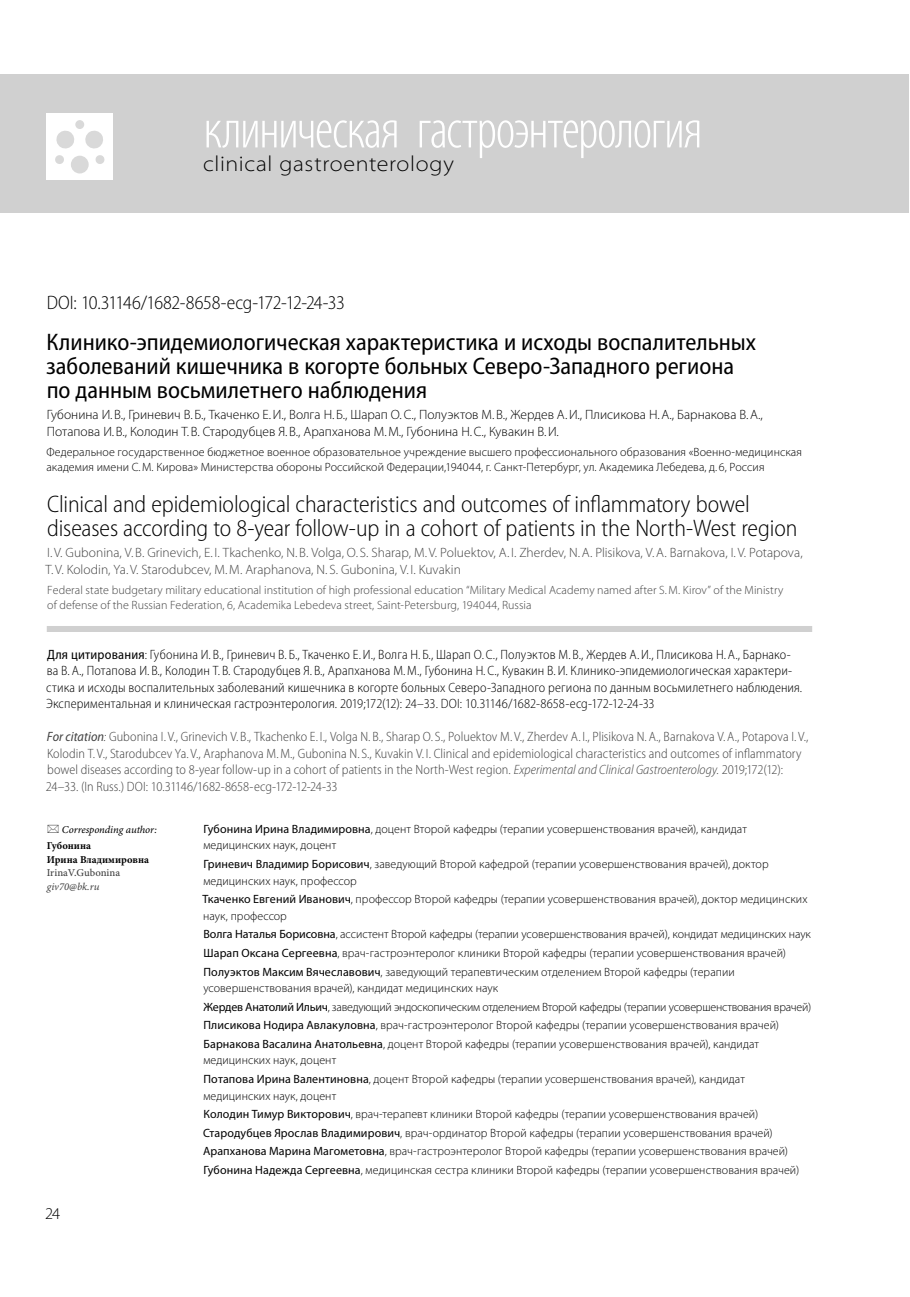
<style>
.page{position:relative;width:910px;height:1297px;background:#fff}
.page>*{position:absolute;margin:0;border:0;box-sizing:border-box;transform-origin:0 0}
.t1{font:300 condensed 55.5px "Myriad Pro";letter-spacing:-.03em;color:#fff}
.t2{font:semi-condensed 24px/24px "Myriad Pro";color:#000}
.t3{font:300 semi-condensed 24px/24px "Myriad Pro";letter-spacing:-.005em;color:#000}
.t4{font:300 semi-expanded 21.75px "Myriad Pro";letter-spacing:.03em;color:#000}
.t5{font:300 semi-condensed 19.5px "Myriad Pro";letter-spacing:-.02em;color:#000}
.t6{font:300 16.5px "Myriad Pro";color:#000}
.t7{font:300 semi-condensed 13.5px/16.5px "Myriad Pro";letter-spacing:.005em;color:#000}
.t8{font:300 semi-condensed 13.5px/16.5px "Myriad Pro";color:#424242}
.t9{font:300 13.5px/16.5px "Myriad Pro";color:#424242}
.t10{font:300 13.5px/16.5px "Myriad Pro";color:#000}
.t11{font:300 12px/18.6px "Myriad Pro";letter-spacing:.005em;color:#000}
.t12{font:300 12px/15.8px "Myriad Pro";letter-spacing:.005em;color:#424242}
.t13{font:700 10.5px/13.5px "Minion Pro";color:#000}
.t14{font:10.5px "Minion Pro It Capt";letter-spacing:-.01em;color:#000}
.t15{font:10.5px "Minion Pro Medium Capt";color:#424242}
.t16{font:10.5px "Minion Pro It Capt";color:#424242}
.s1{font-weight:400}
.s2{font-weight:400;font-style:italic}
.s3{font-style:italic}
</style>
<div class="page">
<div style="left:0;top:74px;width:909px;height:139px;background:#d0d0d0"></div>
<div style="left:47px;top:114px;width:66px;height:66px;background:#fff"></div>
<div style="left:71px;top:156px;width:18px;height:17px;background:#d9d9d9;border-radius:50%"></div>
<div style="left:75px;top:120px;width:9px;height:9px;background:#d9d9d9;border-radius:50%"></div>
<svg style="left:55px;top:130px;width:20px;height:34px"></svg>
<svg style="left:85px;top:130px;width:20px;height:35px"></svg>
<div style="left:47px;top:626px;width:765px;height:6px;background:#d0d0d0"></div>
<h1 class="t1" style="left:203px;top:109px;width:501px">клиническая гастроэнтерология</h1>
<h3 class="t4" style="left:203px;top:156px;width:252px">clinical gastroenterology</h3>
<h3 class="t5" style="left:47px;top:295px;width:299px">DOI: 10.31146/1682-8658-ecg-172-12-24-33</h3>
<h2 class="t2" style="left:46px;top:332px;width:711px">Клинико-эпидемиологическая характеристика и исходы воспалительных заболеваний кишечника в когорте больных Северо-Западного региона по данным восьмилетнего наблюдения</h2>
<p class="t10" style="left:47px;top:407px;width:718px">Губонина И. В., Гриневич В. Б., Ткаченко Е. И., Волга Н. Б., Шарап О. С., Полуэктов М. В., Жердев А. И., Плисикова Н. А., Барнакова В. А.,<br>Потапова И. В., Колодин Т. В. Стародубцев Я. В., Арапханова М. М., Губонина Н. С., Кувакин В. И.</p>
<p class="t11" style="left:46px;top:445px;width:757px;line-height:15.8px">Федеральное государственное бюджетное военное образовательное учреждение высшего профессионального образования «Военно-медицинская академия имени С. М. Кирова» Министерства обороны Российской Федерации,194044, г. Санкт-Петербург, ул. Академика Лебедева, д. 6, Россия</p>
<h2 class="t3" style="left:47px;top:494px;width:752px">Clinical and epidemiological characteristics and outcomes of inflammatory bowel diseases according to 8-year follow-up in a cohort of patients in the North-West region</h2>
<p class="t9" style="left:46px;top:545px;width:759px">I. V. Gubonina, V. B. Grinevich, E. I. Tkachenko, N. B. Volga, O. S. Sharap, M. V. Poluektov, A. I. Zherdev, N. A. Plisikova, V. A. Barnakova, I. V. Potapova,<br>T. V. Kolodin, Ya. V. Starodubcev, M. M. Araphanova, N. S. Gubonina, V. I. Kuvakin</p>
<p class="t12" style="left:47px;top:583px;width:738px">Federal state budgetary military educational institution of high professional education “Military Medical Academy named after S. M. Kirov” of the Ministry of defense of the Russian Federation, 6, Academika Lebedeva street, Saint-Petersburg, 194044, Russia</p>
<p class="t7" style="left:46px;top:647px;width:758px"><span class="s1">Для цитирования</span>: Губонина И. В., Гриневич В. Б., Ткаченко Е. И., Волга Н. Б., Шарап О. С., Полуэктов М. В., Жердев А. И., Плисикова Н. А., Барнако&shy;ва В. А., Потапова И. В., Колодин Т. В. Стародубцев Я. В., Арапханова М. М., Губонина Н. С., Кувакин В. И. Клинико-эпидемиологическая характери&shy;стика и исходы воспалительных заболеваний кишечника в когорте больных Северо-Западного региона по данным восьмилетнего наблюдения.<br>Экспериментальная и клиническая гастроэнтерология. 2019;172(12): 24–33. DOI: 10.31146/1682-8658-ecg-172-12-24-33</p>
<p class="t8" style="left:46px;top:729px;width:764px"><span class="s2">For citation</span><span class="s3">:</span> Gubonina I. V., Grinevich V. B., Tkachenko E. I., Volga N. B., Sharap O. S., Poluektov M. V., Zherdev A. I., Plisikova N. A., Barnakova V. A., Potapova I. V., Kolodin T. V., Starodubcev Ya. V., Araphanova M. M., Gubonina N. S., Kuvakin V. I. Clinical and epidemiological characteristics and outcomes of inflammatory bowel diseases according to 8-year follow-up in a cohort of patients in the North-West region. <span class="s3">Experimental and Clinical Gastroenterology.</span> 2019;172(12):<br>24–33. (In Russ.) DOI: 10.31146/1682-8658-ecg-172-12-24-33</p>
<p class="t14" style="left:62px;top:825px;width:97px">Corresponding author:</p>
<p class="t13" style="left:47px;top:840px;width:104px">Губонина<br>Ирина Владимировна</p>
<p class="t15" style="left:47px;top:869px;width:75px">IrinaV.Gubonina</p>
<p class="t16" style="left:47px;top:882px;width:54px">giv70@bk.ru</p>
<p class="t11" style="left:203px;top:821px;width:545px;line-height:16.5px"><span class="s1">Губонина Ирина Владимировна</span>, доцент Второй кафедры (терапии усовершенствования врачей), кандидат медицинских наук, доцент</p>
<p class="t11" style="left:203px;top:857px;width:567px;line-height:16.5px"><span class="s1">Гриневич Владимир Борисович</span>, заведующий Второй кафедрой (терапии усовершенствования врачей), доктор медицинских наук, профессор</p>
<p class="t11" style="left:202px;top:892px;width:606px;line-height:16.5px"><span class="s1">Ткаченко Евгений Иванович</span>, профессор Второй кафедры (терапии усовершенствования врачей), доктор медицинских наук, профессор</p>
<p class="t11" style="left:204px;top:926px;width:609px"><span class="s1">Волга Наталья Борисовна</span>, ассистент Второй кафедры (терапии усовершенствования врачей), кондидат медицинских наук<br><span class="s1">Шарап Оксана Сергеевна</span>, врач-гастроэнтеролог клиники Второй кафедры (терапии усовершенствования врачей)<br><span class="s1">Полуэктов Максим Вячеславович</span>, заведующий терапевтическим отделением Второй кафедры (терапии</p>
<p class="t11" style="left:203px;top:980px;width:609px">усовершенствования врачей), кандидат медицинских наук<br><span class="s1">Жердев Анатолий Ильич</span>, заведующий эндоскопическим отделением Второй кафедры (терапии усовершенствования врачей)<br><span class="s1">Плисикова Нодира Авлакуловна</span>, врач-гастроэнтеролог Второй кафедры (терапии усовершенствования врачей)<br><span class="s1">Барнакова Васалина Анатольевна</span>, доцент Второй кафедры (терапии усовершенствования врачей), кандидат</p>
<p class="t11" style="left:203px;top:1052px;width:543px">медицинских наук, доцент<br><span class="s1">Потапова Ирина Валентиновна</span>, доцент Второй кафедры (терапии усовершенствования врачей), кандидат</p>
<p class="t11" style="left:203px;top:1087px;width:598px">медицинских наук, доцент<br><span class="s1">Колодин Тимур Викторович</span>, врач-терапевт клиники Второй кафедры (терапии усовершенствования врачей)<br><span class="s1">Стародубцев Ярослав Владимирович</span>, врач-ординатор Второй кафедры (терапии усовершенствования врачей)<br><span class="s1">Арапханова Марина Магометовна</span>, врач-гастроэнтеролог Второй кафедры (терапии усовершенствования врачей)<br><span class="s1">Губонина Надежда Сергеевна</span>, медицинская сестра клиники Второй кафедры (терапии усовершенствования врачей)</p>
<h3 class="t6" style="left:45px;top:1207px;width:17px">24</h3>
</div>
